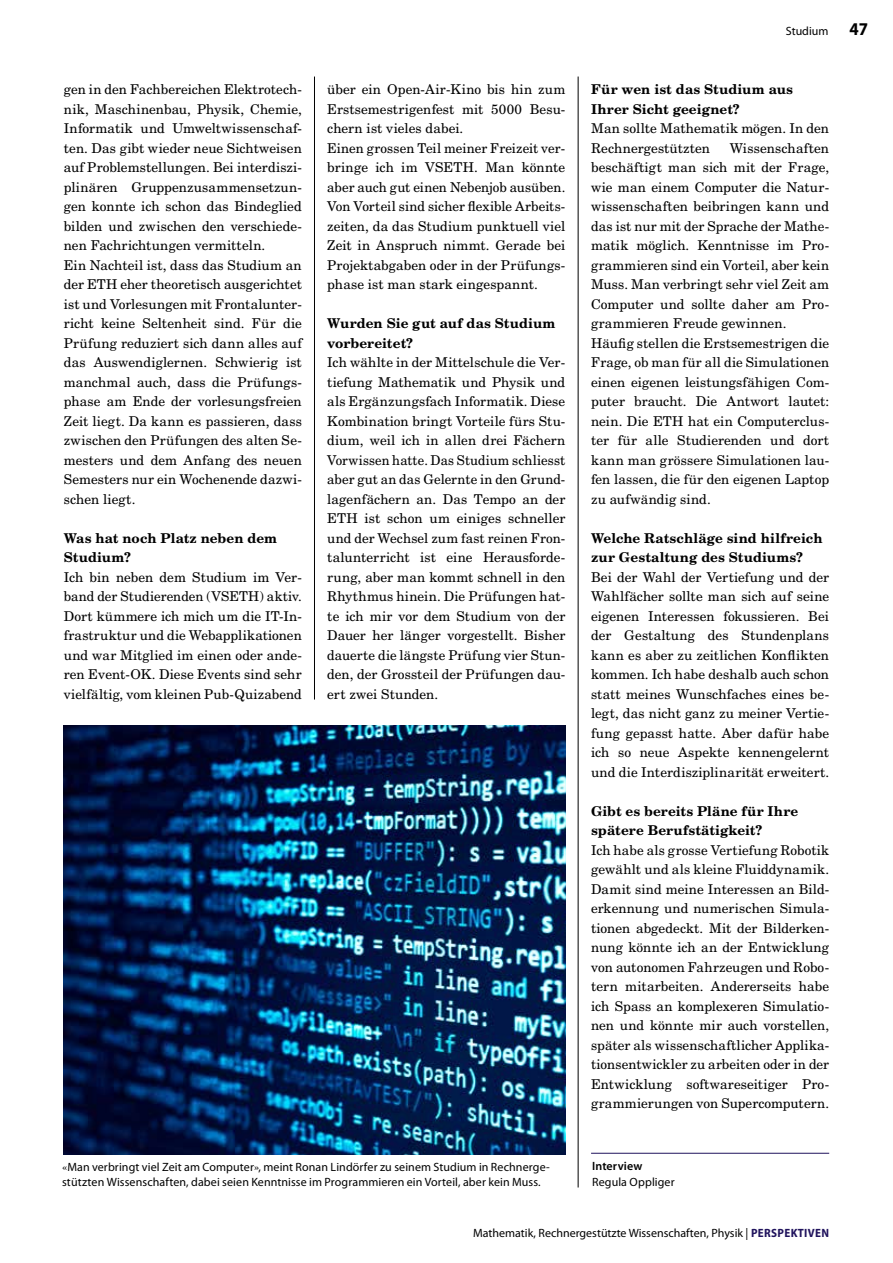
<style>
.page{position:relative;width:893px;height:1263px;background:#fff}
.page>*{position:absolute;margin:0;border:0;box-sizing:border-box;transform-origin:0 0}
.t1{font:700 semi-condensed 18px "Myriad Pro";color:#000}
.t2{font:13.5px/19.5px "New Century Schlbk LT Std";letter-spacing:.005em;color:#000}
.t3{font:700 13.5px/19.5px "New Century Schlbk LT Std";letter-spacing:.01em;color:#000}
.t4{font:12px/15px "Myriad Pro";letter-spacing:.005em;color:#000}
.t5{font:600 12px "Myriad Pro";letter-spacing:.01em;color:#000}
.s1{font-family:"New Century Schlbk LT Std"}
.s2{font-weight:700;font-stretch:semi-condensed;color:#20135d}
</style>
<div class="page">
<hr style="left:314px;top:77px;width:1px;height:622px;background:#000">
<hr style="left:578px;top:77px;width:1px;height:1110px;background:#000">
<hr style="left:591px;top:1153px;width:238px;height:1px;background:#20135d">
<img style="left:64px;top:725px;width:502px;height:430px">
<p class="t2" style="left:64px;top:80px;width:240px">gen in den Fachbereichen Elektrotech&shy;nik, Maschinenbau, Physik, Chemie, Informatik und Umweltwissenschaf&shy;ten. Das gibt wieder neue Sichtweisen auf Problemstellungen. Bei interdiszi&shy;plinären Gruppenzusammensetzun&shy;gen konnte ich schon das Bindeglied bilden und zwischen den verschiede&shy;nen Fachrichtungen vermitteln.<br>Ein Nachteil ist, dass das Studium an der ETH eher theoretisch ausgerichtet ist und Vorlesungen mit Frontalunter&shy;richt keine Seltenheit sind. Für die Prüfung reduziert sich dann alles auf das Auswendiglernen. Schwierig ist manchmal auch, dass die Prüfungs&shy;phase am Ende der vorlesungsfreien Zeit liegt. Da kann es passieren, dass zwischen den Prüfungen des alten Se&shy;mesters und dem Anfang des neuen Semesters nur ein Wochenende dazwi&shy;schen liegt.</p>
<p class="t3" style="left:64px;top:528px;width:215px">Was hat noch Platz neben dem<br>Studium?</p>
<p class="t2" style="left:64px;top:567px;width:240px;text-align:justify">Ich bin neben dem Studium im Ver&shy;band der Studierenden (VSETH) aktiv.<br>Dort kümmere ich mich um die IT-In&shy;frastruktur und die Webapplikationen und war Mitglied im einen oder ande&shy;ren Event-OK. Diese Events sind sehr vielfältig, vom kleinen Pub-Quizabend</p>
<p class="t2" style="left:327px;top:80px;width:240px">über ein Open-Air-Kino bis hin zum Erstsemestrigenfest mit 5000 Besu&shy;chern ist vieles dabei.<br>Einen grossen Teil meiner Freizeit ver&shy;bringe ich im VSETH. Man könnte aber auch gut einen Nebenjob ausüben.<br>Von Vorteil sind sicher flexible Arbeits&shy;zeiten, da das Studium punktuell viel Zeit in Anspruch nimmt. Gerade bei Projektabgaben oder in der Prüfungs&shy;phase ist man stark eingespannt.</p>
<p class="t3" style="left:327px;top:314px;width:230px">Wurden Sie gut auf das Studium vorbereitet?</p>
<p class="t2" style="left:327px;top:353px;width:240px;text-align:justify">Ich wählte in der Mittelschule die Ver&shy;tiefung Mathematik und Physik und als Ergänzungsfach Informatik. Diese Kombination bringt Vorteile fürs Stu&shy;dium, weil ich in allen drei Fächern Vorwissen hatte. Das Studium schliesst aber gut an das Gelernte in den Grund&shy;lagenfächern an. Das Tempo an der ETH ist schon um einiges schneller und der Wechsel zum fast reinen Fron&shy;talunterricht ist eine Herausforde&shy;rung, aber man kommt schnell in den Rhythmus hinein. Die Prüfungen hat&shy;te ich mir vor dem Studium von der Dauer her länger vorgestellt. Bisher dauerte die längste Prüfung vier Stun&shy;den, der Grossteil der Prüfungen dau&shy;ert zwei Stunden.</p>
<p class="t4" style="left:62px;top:1159px;width:489px"><span class="s1">«</span>Man verbringt viel Zeit am Computer<span class="s1">»</span>, meint Ronan Lindörfer zu seinem Studium in Rechnerge&shy;stützten Wissenschaften, dabei seien Kenntnisse im Programmieren ein Vorteil, aber kein Muss.</p>
<p class="t4" style="left:786px;top:23px;width:44px">Studium</p>
<p class="t3" style="left:591px;top:80px;width:203px">Für wen ist das Studium aus<br>Ihrer Sicht geeignet?</p>
<p class="t2" style="left:591px;top:119px;width:240px">Man sollte Mathematik mögen. In den<br>Rechnergestützten</p>
<p class="t2" style="left:591px;top:138px;width:240px;text-indent:139px">Wissenschaften beschäftigt man sich mit der Frage, wie man einem Computer die Natur&shy;wissenschaften beibringen kann und das ist nur mit der Sprache der Mathe&shy;matik möglich. Kenntnisse im Pro&shy;grammieren sind ein Vorteil, aber kein Muss. Man verbringt sehr viel Zeit am Computer und sollte daher am Pro&shy;grammieren Freude gewinnen.<br>Häufig stellen die Erstsemestrigen die Frage, ob man für all die Simulationen einen eigenen leistungsfähigen Com&shy;puter braucht. Die Antwort lautet: nein. Die ETH hat ein Computerclus&shy;ter für alle Studierenden und dort kann man grössere Simulationen lau&shy;fen lassen, die für den eigenen Laptop zu aufwändig sind.</p>
<p class="t3" style="left:591px;top:528px;width:233px">Welche Ratschläge sind hilfreich zur Gestaltung des Studiums?</p>
<p class="t2" style="left:591px;top:567px;width:240px;text-align:justify">Bei der Wahl der Vertiefung und der Wahlfächer sollte man sich auf seine eigenen Interessen fokussieren. Bei der Gestaltung des Stundenplans kann es aber zu zeitlichen Konflikten kommen. Ich habe deshalb auch schon statt meines Wunschfaches eines be&shy;legt, das nicht ganz zu meiner Vertie&shy;fung gepasst hatte. Aber dafür habe ich so neue Aspekte kennengelernt und die Interdisziplinarität erweitert.</p>
<p class="t3" style="left:591px;top:801px;width:209px">Gibt es bereits Pläne für Ihre spätere Berufstätigkeit?</p>
<p class="t2" style="left:591px;top:840px;width:240px;text-align:justify">Ich habe als grosse Vertiefung Robotik gewählt und als kleine Fluiddynamik.<br>Damit sind meine Interessen an Bild&shy;erkennung und numerischen Simula&shy;tionen abgedeckt. Mit der Bilderken&shy;nung könnte ich an der Entwicklung von autonomen Fahrzeugen und Robo&shy;tern mitarbeiten. Andererseits habe ich Spass an komplexeren Simulatio&shy;nen und könnte mir auch vorstellen, später als wissenschaftlicher Applika&shy;tionsentwickler zu arbeiten oder in der Entwicklung softwareseitiger Pro&shy;grammierungen von Supercomputern.</p>
<p class="t5" style="left:592px;top:1158px;width:52px">Interview</p>
<p class="t4" style="left:592px;top:1175px;width:84px">Regula Oppliger</p>
<p class="t4" style="left:473px;top:1225px;width:358px">Mathematik, Rechnergestützte Wissenschaften, Physik | <span class="s2">PERSPEKTIVEN</span></p>
<h1 class="t1" style="left:849px;top:19px;width:20px">47</h1>
</div>
